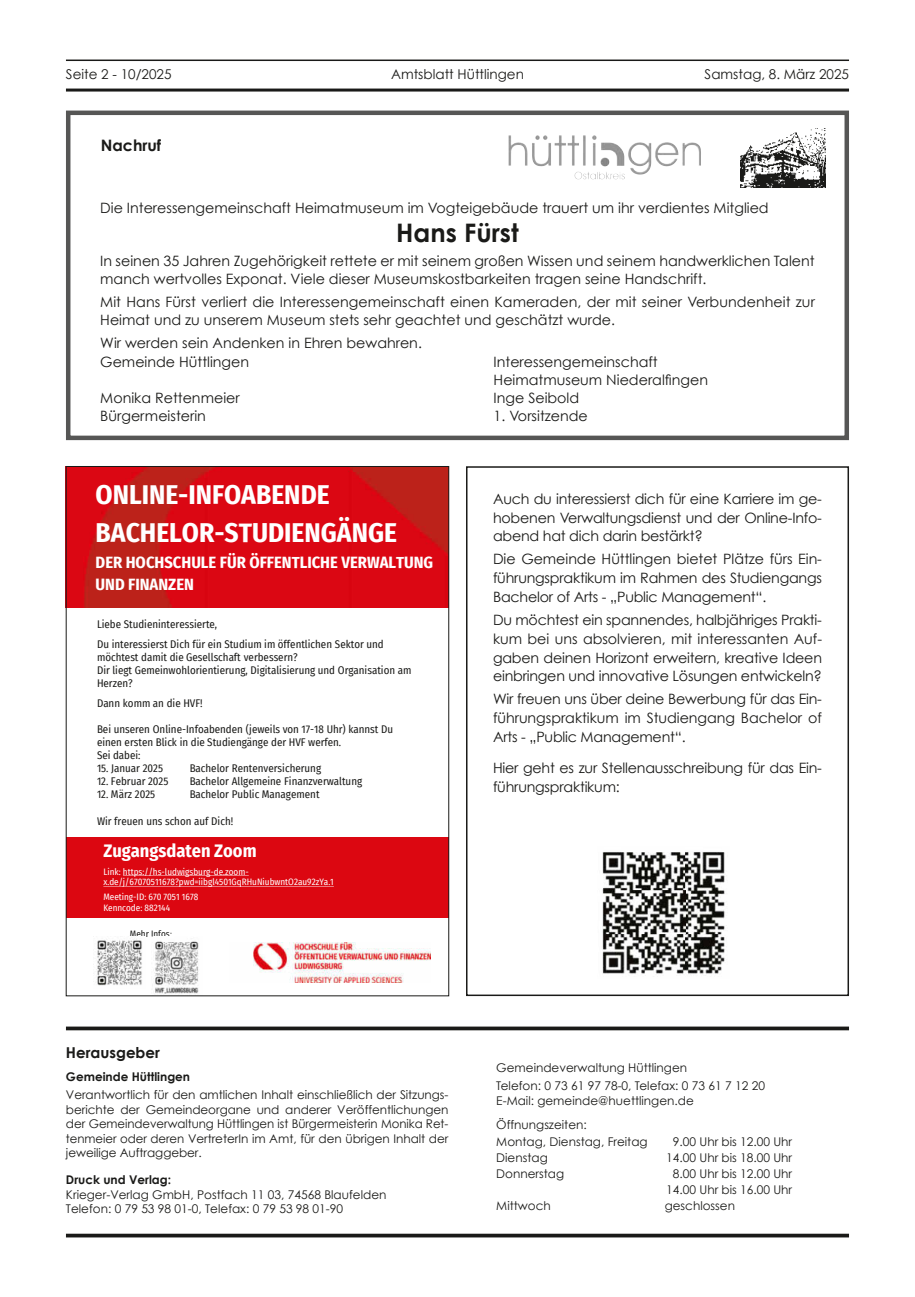
<style>
.page{position:relative;width:915px;height:1297px;background:#fff}
.page>*{position:absolute;margin:0;border:0;box-sizing:border-box;transform-origin:0 0}
.t1{font:700 27.3px/37.2px "Fira Sans Condensed";color:#fff}
.t2{font:700 25.5px "Century Gothic";color:#1a1a18}
.t3{font:700 18.15px "Fira Sans Condensed";color:#fff}
.t4{font:700 16.35px/22.4px "Fira Sans Condensed";color:#fff}
.t5{font:700 15.75px "Century Gothic";color:#1a1a18}
.t6{font:700 15px "Century Gothic";color:#1a1a18}
.t7{font:14.25px/18.8px "Century Gothic";color:#1a1a18}
.t8{font:13.5px "Century Gothic";color:#1a1a18}
.t9{font:12px/14.4px "Century Gothic";color:#1a1a18}
.t10{font:700 12px "Century Gothic";color:#1a1a18}
.t11{font:10.95px/13px "Fira Sans Condensed";color:#1a1a18}
.t12{font:9.15px/10.9px "Fira Sans Condensed";color:#fff}
.t13{font:9.15px "Fira Sans Condensed";color:#1a1a18}
.s1{font-family:"Calibri"}
</style>
<div class="page">
<hr style="left:66px;top:60px;width:782px;height:1px;background:#1a1a18">
<hr style="left:66px;top:89px;width:782px;height:3px;background:#1a1a18">
<svg style="left:66px;top:1026px;width:782px;height:4px;background:#3b3b39"></svg>
<hr style="left:66px;top:1234px;width:782px;height:3px;background:#1a1a18">
<div style="left:66px;top:111px;width:782px;height:329px;border:4px solid #565655"></div>
<svg style="left:508px;top:135px;width:192px;height:44px"></svg>
<img style="left:535px;top:135px;width:61px;height:31px">
<img style="left:740px;top:129px;width:84px;height:58px">
<div style="left:466px;top:466px;width:382px;height:530px;border:2px solid #1a1a18"></div>
<img style="left:602px;top:852px;width:123px;height:123px">
<img style="left:68px;top:468px;width:379px;height:140px">
<div style="left:66px;top:837px;width:383px;height:81px;background:#dc0711"></div>
<svg style="left:123px;top:875px;width:126px;height:1px"></svg>
<svg style="left:103px;top:886px;width:231px;height:1px"></svg>
<img style="left:253px;top:943px;width:177px;height:39px">
<img style="left:152px;top:941px;width:47px;height:53px">
<img style="left:96px;top:939px;width:46px;height:47px">
<p class="t8" style="left:66px;top:66px;width:107px">Seite 2 - 10/2025</p>
<p class="t8" style="left:391px;top:66px;width:134px">Amtsblatt Hüttlingen</p>
<p class="t8" style="left:704px;top:66px;width:146px">Samstag, 8. März 2025</p>
<p class="t5" style="left:101px;top:135px;width:62px">Nachruf</p>
<p class="t7" style="left:100px;top:199px;width:669px">Die Interessengemeinschaft Heimatmuseum im Vogteigebäude trauert um ihr verdientes Mitglied</p>
<h2 class="t2" style="left:396px;top:217px;width:124px">Hans Fürst</h2>
<p class="t7" style="left:100px;top:251px;width:715px;line-height:18.1px">In seinen 35 Jahren Zugehörigkeit rettete er mit seinem großen Wissen und seinem handwerklichen Talent manch wertvolles Exponat. Viele dieser Museumskostbarkeiten tragen seine Handschrift.</p>
<p class="t7" style="left:100px;top:293px;width:716px;line-height:18.1px">Mit Hans Fürst verliert die Interessengemeinschaft einen Kameraden, der mit seiner Verbundenheit zur<br>Heimat und zu unserem Museum stets sehr geachtet und geschätzt wurde.</p>
<p class="t7" style="left:100px;top:334px;width:323px;line-height:18.1px">Wir werden sein Andenken in Ehren bewahren.<br>Gemeinde Hüttlingen</p>
<p class="t7" style="left:493px;top:352px;width:216px;line-height:18.1px">Interessengemeinschaft<br>Heimatmuseum Niederalfingen</p>
<p class="t7" style="left:100px;top:388px;width:141px">Monika Rettenmeier</p>
<p class="t7" style="left:493px;top:388px;width:87px">Inge Seibold</p>
<p class="t7" style="left:100px;top:406px;width:107px">Bürgermeisterin</p>
<p class="t7" style="left:493px;top:406px;width:96px">1. Vorsitzende</p>
<h1 class="t1" style="left:96px;top:474px;width:303px">ONLINE-INFOABENDE<br>BACHELOR-STUDIENGÄNGE</h1>
<p class="t4" style="left:96px;top:550px;width:339px">DER HOCHSCHULE FÜR ÖFFENTLICHE VERWALTUNG<br>UND FINANZEN</p>
<p class="t11" style="left:97px;top:614px;width:288px;line-height:19.6px">Liebe Studieninteressierte,<br>Du interessierst Dich für ein Studium im öffentlichen Sektor und</p>
<p class="t11" style="left:97px;top:650px;width:316px">möchtest damit die Gesellschaft verbessern?<br>Dir liegt Gemeinwohlorientierung, Digitalisierung und Organisation am<br>Herzen?</p>
<p class="t11" style="left:97px;top:696px;width:107px">Dann komm an die HVF!</p>
<p class="t11" style="left:97px;top:722px;width:298px">Bei unseren Online-Infoabenden (jeweils von 17-18 Uhr) kannst Du einen ersten Blick in die Studiengänge der HVF werfen.<br>Sei dabei:</p>
<p class="t11" style="left:97px;top:761px;width:67px">15. Januar 2025</p>
<p class="t11" style="left:190px;top:761px;width:133px">Bachelor Rentenversicherung</p>
<p class="t11" style="left:97px;top:775px;width:73px">12. Februar 2025</p>
<p class="t11" style="left:190px;top:775px;width:174px">Bachelor Allgemeine Finanzverwaltung</p>
<p class="t11" style="left:97px;top:788px;width:60px">12. März 2025</p>
<p class="t11" style="left:190px;top:788px;width:131px">Bachelor Public Management</p>
<p class="t11" style="left:97px;top:814px;width:138px">Wir freuen uns schon auf Dich!</p>
<p class="t3" style="left:103px;top:835px;width:155px">Zugangsdaten Zoom</p>
<p class="t12" style="left:103px;top:866px;width:232px">Link: https://hs-ludwigsburg-de.zoom&shy;x.de/j/67070511678?pwd=iibgl4501GqRHuNiubwntO2au92zYa.1</p>
<p class="t12" style="left:103px;top:891px;width:96px">Meeting-ID: 670 7051 1678<br>Kenncode: 882144</p>
<p class="t13" style="left:130px;top:927px;width:44px">Mehr Infos<span class="s1">:</span></p>
<p class="t6" style="left:66px;top:1043px;width:95px">Herausgeber</p>
<p class="t10" style="left:66px;top:1069px;width:126px">Gemeinde Hüttlingen</p>
<p class="t9" style="left:66px;top:1088px;width:384px;text-align:justify">Verantwortlich für den amtlichen Inhalt einschließlich der Sitzungs&shy;berichte der Gemeindeorgane und anderer Veröffentlichungen der Gemeindeverwaltung Hüttlingen ist Bürgermeisterin Monika Ret&shy;tenmeier oder deren VertreterIn im Amt, für den übrigen Inhalt der jeweilige Auftraggeber.</p>
<p class="t10" style="left:66px;top:1172px;width:107px">Druck und Verlag:</p>
<p class="t9" style="left:66px;top:1187px;width:322px">Krieger-Verlag GmbH, Postfach 11 03, 74568 Blaufelden<br>Telefon: 0 79 53 98 01-0, Telefax: 0 79 53 98 01-90</p>
<p class="t7" style="left:493px;top:489px;width:330px;text-align:justify">Auch du interessierst dich für eine Karriere im ge&shy;hobenen Verwaltungsdienst und der Online-Info&shy;abend hat dich darin bestärkt?</p>
<p class="t7" style="left:493px;top:550px;width:330px;text-align:justify">Die Gemeinde Hüttlingen bietet Plätze fürs Ein&shy;führungspraktikum im Rahmen des Studiengangs Bachelor of Arts - „Public Management“.</p>
<p class="t7" style="left:493px;top:610px;width:330px;text-align:justify">Du möchtest ein spannendes, halbjähriges Prakti&shy;kum bei uns absolvieren, mit interessanten Auf&shy;gaben deinen Horizont erweitern, kreative Ideen einbringen und innovative Lösungen entwickeln?</p>
<p class="t7" style="left:493px;top:689px;width:330px;text-align:justify">Wir freuen uns über deine Bewerbung für das Ein&shy;führungspraktikum im Studiengang Bachelor of Arts - „Public Management“.</p>
<p class="t7" style="left:493px;top:758px;width:330px">Hier geht es zur Stellenausschreibung für das Ein&shy;führungspraktikum:</p>
<p class="t9" style="left:496px;top:1059px;width:270px;line-height:17.7px">Gemeindeverwaltung Hüttlingen<br>Telefon: 0 73 61 97 78-0, Telefax: 0 73 61 7 12 20</p>
<p class="t9" style="left:496px;top:1089px;width:199px;line-height:24.2px">E-Mail: gemeinde@huettlingen.de<br>Öffnungszeiten:</p>
<p class="t9" style="left:496px;top:1134px;width:153px">Montag, Dienstag, Freitag</p>
<p class="t9" style="left:672px;top:1134px;width:121px">9.00 Uhr bis 12.00 Uhr</p>
<p class="t9" style="left:496px;top:1150px;width:53px">Dienstag</p>
<p class="t9" style="left:666px;top:1150px;width:127px">14.00 Uhr bis 18.00 Uhr</p>
<p class="t9" style="left:496px;top:1166px;width:69px">Donnerstag</p>
<p class="t9" style="left:666px;top:1165px;width:127px;line-height:16.2px;text-align:center">8.00 Uhr bis 12.00 Uhr<br>14.00 Uhr bis 16.00 Uhr</p>
<p class="t9" style="left:496px;top:1199px;width:56px">Mittwoch</p>
<p class="t9" style="left:664px;top:1199px;width:72px">geschlossen</p>
</div>
